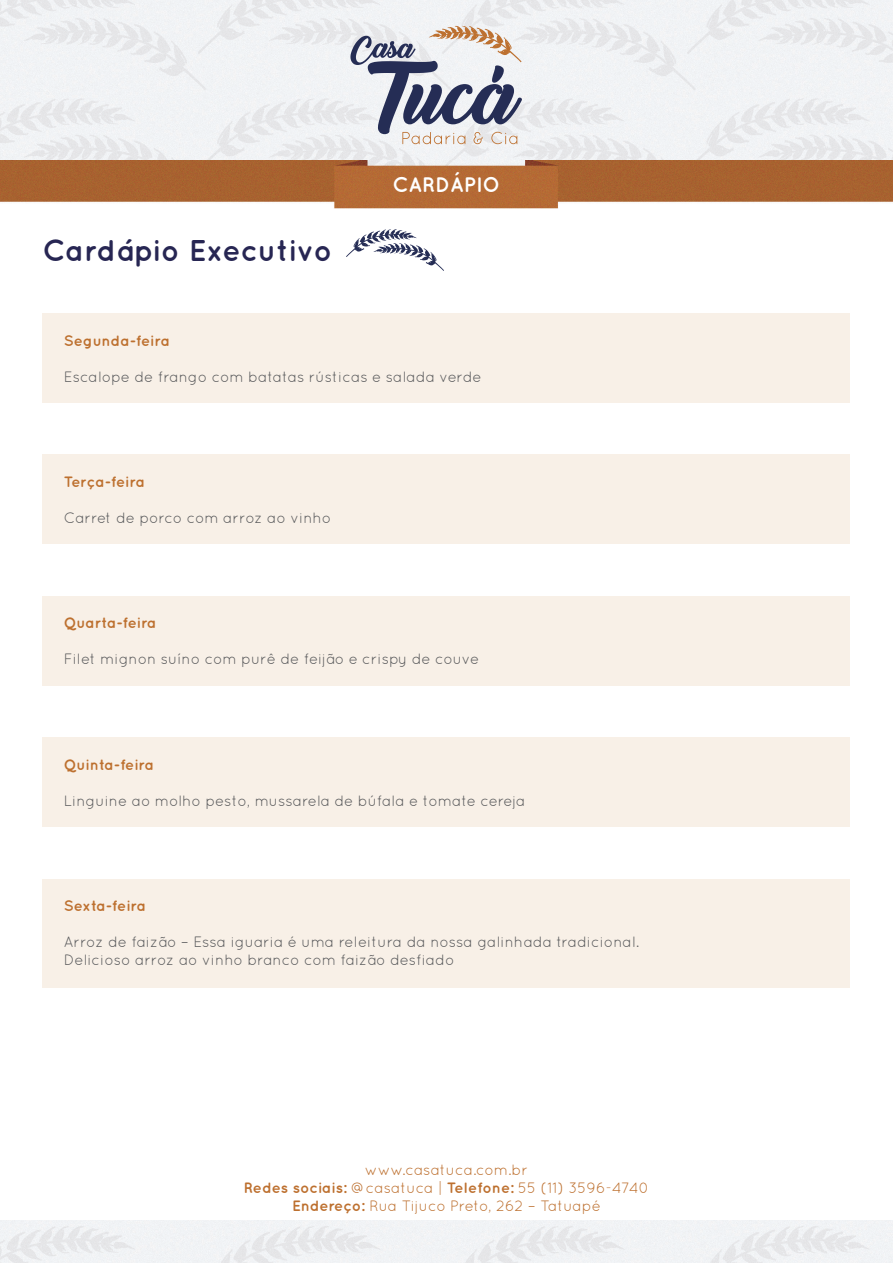
<style>
.page{position:relative;width:893px;height:1263px;background:#fff}
.page>*{position:absolute;margin:0;border:0;box-sizing:border-box;transform-origin:0 0}
.t1{font:700 30px "Quicksand";color:#272653}
.t2{font:700 21px "Quicksand";color:#fff}
.t3{font:15px/18px "Quicksand";color:#57585a}
.t4{font:15px/18px "Quicksand";color:#bd702f;text-align:center}
.t5{font:700 15px "Quicksand";color:#bd702f}
.s1{font-weight:700}
</style>
<div class="page">
<img style="left:0;top:0;width:893px;height:208px">
<img style="left:0;top:1220px;width:893px;height:43px">
<svg style="left:350px;top:26px;width:172px;height:118px"></svg>
<img style="left:0;top:161px;width:893px;height:9px">
<svg style="left:346px;top:229px;width:98px;height:42px"></svg>
<div style="left:43px;top:313px;width:807px;height:90px;background:#f8f0e7"></div>
<div style="left:43px;top:454px;width:807px;height:90px;background:#f8f0e7"></div>
<div style="left:43px;top:596px;width:807px;height:90px;background:#f8f0e7"></div>
<div style="left:43px;top:737px;width:807px;height:90px;background:#f8f0e7"></div>
<div style="left:43px;top:879px;width:807px;height:109px;background:#f8f0e7"></div>
<h1 class="t1" style="left:43px;top:233px;width:291px">Cardápio Executivo</h1>
<h2 class="t2" style="left:393px;top:172px;width:109px">CARDÁPIO</h2>
<p class="t5" style="left:64px;top:331px;width:108px">Segunda-feira</p>
<p class="t3" style="left:64px;top:367px;width:419px">Escalope de frango com batatas rústicas e salada verde</p>
<p class="t5" style="left:64px;top:473px;width:83px">Terça-feira</p>
<p class="t3" style="left:64px;top:509px;width:269px">Carret de porco com arroz ao vinho</p>
<p class="t5" style="left:64px;top:614px;width:94px">Quarta-feira</p>
<p class="t3" style="left:64px;top:650px;width:417px">Filet mignon suíno com purê de feijão e crispy de couve</p>
<p class="t5" style="left:64px;top:756px;width:92px">Quinta-feira</p>
<p class="t3" style="left:64px;top:791px;width:463px">Linguine ao molho pesto, mussarela de búfala e tomate cereja</p>
<p class="t5" style="left:64px;top:897px;width:84px">Sexta-feira</p>
<p class="t3" style="left:64px;top:933px;width:577px">Arroz de faizão – Essa iguaria é uma releitura da nossa galinhada tradicional.<br>Delicioso arroz ao vinho branco com faizão desfiado</p>
<p class="t4" style="left:244px;top:1161px;width:407px">www.casatuca.com.br<br><span class="s1">Redes sociais:</span> @casatuca | <span class="s1">Telefone:</span> 55 (11) 3596-4740<br><span class="s1">Endereço:</span> Rua Tijuco Preto, 262 – Tatuapé</p>
</div>
